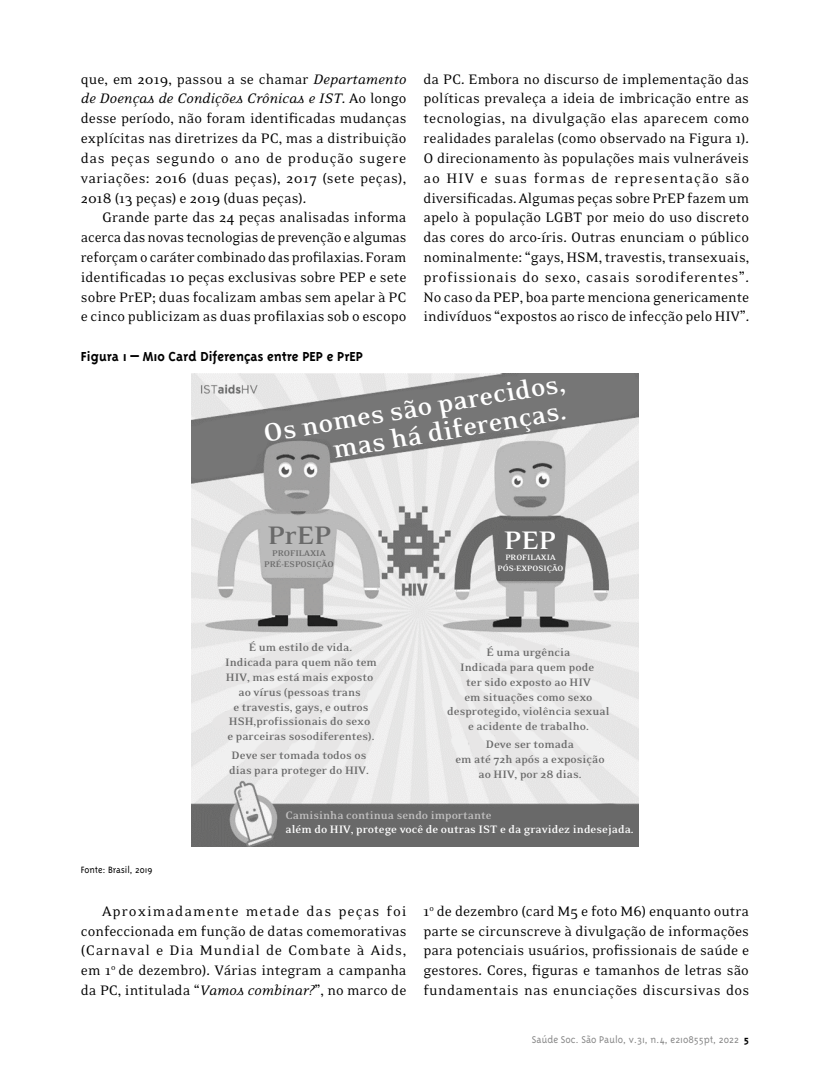
<style>
.page{position:relative;width:830px;height:1085px;background:#fff}
.page>*{position:absolute;margin:0;border:0;box-sizing:border-box;transform-origin:0 0}
.t1{font:700 29.1px/27.6px "Eidetic Neo";color:#fff;text-align:right;scale:1.04 1}
.t2{font:700 29.1px "Eidetic Neo";color:#6a6a6a;scale:1.04 1}
.t3{font:15.75px/19.8px "Eidetic Neo";color:#000;text-align:justify}
.t4{font:700 15px "Triplex";color:#000}
.t5{font:700 12.3px/14.9px "Eidetic Neo";color:#6a6a6a;text-align:center;scale:1.04 1}
.t6{font:700 12.3px "Eidetic Neo";color:#fff;scale:1.04 1}
.t7{font:700 12.3px "Eidetic Neo";color:#c3c2c2;scale:1.04 1}
.t8{font:300 11.25px "Triplex";color:#878787}
.t9{font:300 10.5px "Triplex";color:#000}
.t10{font:700 9.45px "Eidetic Neo";color:#6a6a6a;scale:1.04 1}
.t11{font:700 8.85px/10.6px "Eidetic Neo";color:#fff;text-align:center;scale:1.04 1}
.s1{font-style:italic}
.s2{font-weight:700;color:#000}
</style>
<div class="page">
<img style="left:191px;top:374px;width:447px;height:472px">
<p class="t3" style="left:81px;top:69px;width:327px">que, em 2019, passou a se chamar <span class="s1">Departamento de Doenças de Condições Crônicas e IST</span>. Ao longo desse período, não foram identificadas mudanças explícitas nas diretrizes da PC, mas a distribuição das peças segundo o ano de produção sugere variações: 2016 (duas peças), 2017 (sete peças), 2018 (13 peças) e 2019 (duas peças).</p>
<p class="t3" style="left:81px;top:208px;width:327px;text-indent:21px">Grande parte das 24 peças analisadas informa acerca das novas tecnologias de prevenção e algumas reforçam o caráter combinado das profilaxias. Foram identificadas 10 peças exclusivas sobre PEP e sete sobre PrEP; duas focalizam ambas sem apelar à PC e cinco publicizam as duas profilaxias sob o escopo</p>
<p class="t3" style="left:423px;top:69px;width:327px">da PC. Embora no discurso de implementação das políticas prevaleça a ideia de imbricação entre as tecnologias, na divulgação elas aparecem como realidades paralelas (como observado na Figura 1).<br>O direcionamento às populações mais vulneráveis ao HIV e suas formas de representação são diversificadas. Algumas peças sobre PrEP fazem um apelo à população LGBT por meio do uso discreto das cores do arco-íris. Outras enunciam o público nominalmente: “gays, HSM, travestis, transexuais, profissionais do sexo, casais sorodiferentes”.<br>No caso da PEP, boa parte menciona genericamente indivíduos “expostos ao risco de infecção pelo HIV”.</p>
<p class="t4" style="left:81px;top:348px;width:283px">Figura 1 – M10 Card Diferenças entre PEP e PrEP</p>
<h1 class="t1" style="left:261px;top:421px;width:295px;rotate:-10deg">Os nomes são parecidos, mas há diferenças.</h1>
<h1 class="t2" style="left:267px;top:520px;width:63px">PrEP</h1>
<p class="t10" style="left:272px;top:548px;width:53px">PROFILAXIA</p>
<h1 class="t1" style="left:504px;top:526px;width:51px">PEP</h1>
<p class="t10" style="left:264px;top:559px;width:68px">PRÉ-ESPOSIÇÃO</p>
<p class="t11" style="left:497px;top:552px;width:65px">PROFILAXIA<br>PÓS-EXPOSIÇÃO</p>
<p class="t5" style="left:249px;top:640px;width:101px">É um estilo de vida.</p>
<p class="t5" style="left:447px;top:645px;width:157px">É uma urgência<br>Indicada para quem pode<br>ter sido exposto ao HIV<br>em situações como sexo desprotegido, violência sexual e acidente de trabalho.</p>
<p class="t5" style="left:225px;top:655px;width:147px">Indicada para quem não tem<br>HIV, mas está mais exposto ao vírus (pessoas trans<br>e travestis, gays, e outros<br>HSH,profissionais do sexo<br>e parceiras sosodiferentes).</p>
<p class="t5" style="left:229px;top:748px;width:136px;text-align:left">Deve ser tomada todos os dias para proteger do HIV.</p>
<p class="t5" style="left:455px;top:737px;width:145px">Deve ser tomada<br>em até 72h após a exposição ao HIV, por 28 dias.</p>
<p class="t7" style="left:285px;top:808px;width:199px">Camisinha continua sendo importante</p>
<p class="t6" style="left:285px;top:823px;width:336px">além do HIV, protege você de outras IST e da gravidez indesejada.</p>
<p class="t9" style="left:81px;top:864px;width:73px">Fonte: Brasil, 2019</p>
<p class="t3" style="left:81px;top:901px;width:327px;text-indent:21px">Aproximadamente metade das peças foi confeccionada em função de datas comemorativas (Carnaval e Dia Mundial de Combate à Aids, em 1<sup>o</sup> de dezembro). Várias integram a campanha da PC, intitulada “<span class="s1">Vamos combinar?</span>”, no marco de</p>
<p class="t3" style="left:423px;top:901px;width:327px">1<sup>o</sup> de dezembro (card M5 e foto M6) enquanto outra parte se circunscreve à divulgação de informações para potenciais usuários, profissionais de saúde e gestores. Cores, figuras e tamanhos de letras são fundamentais nas enunciações discursivas dos</p>
<p class="t8" style="left:531px;top:1033px;width:218px">Saúde Soc. São Paulo, v.31, n.4, e210855pt, 2022 <span class="s2">5</span></p>
</div>
